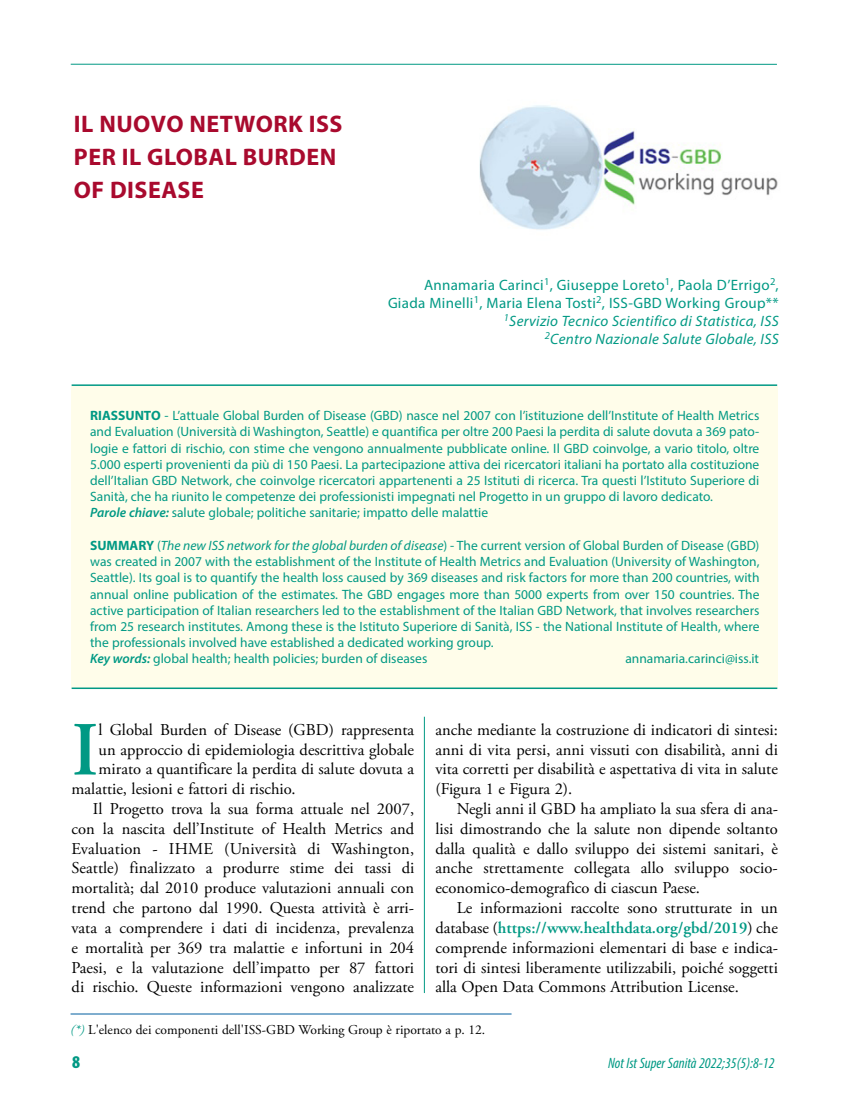
<style>
.page{position:relative;width:851px;height:1106px;background:#fff}
.page>*{position:absolute;margin:0;border:0;box-sizing:border-box;transform-origin:0 0}
.t1{font:600 76.2px "Adobe Garamond Pro";color:#009984}
.t2{font:700 24px/33px "Myriad Pro";letter-spacing:.02em;color:#a90a2e}
.t3{font:900 condensed 18px "Myriad Pro";color:#009984}
.t4{font:16.5px/19.8px "Adobe Garamond Pro";color:#000;text-align:justify}
.t5{font:15px/18px "Myriad Pro";letter-spacing:.02em;color:#009984;text-align:right}
.t6{font:italic condensed 15px "Myriad Pro";color:#009984}
.t7{font:13.5px/16.2px "Myriad Pro";color:#009984}
.t8{font:13.5px "Adobe Garamond Pro";color:#000}
.s1{font-style:italic}
.s2{font-weight:700}
.s3{font-weight:600;font-style:italic}
.s4{font-weight:600;color:#009984}
.s5{font-style:italic;color:#009984}
</style>
<div class="page">
<hr style="left:71px;top:64px;width:705px;height:1px;background:#009984">
<div style="left:72px;top:386px;width:705px;height:301px;background:#fffdea"></div>
<hr style="left:72px;top:687px;width:705px;height:2px;background:#009984">
<hr style="left:72px;top:384px;width:705px;height:2px;background:#009984">
<hr style="left:424px;top:716px;width:1px;height:277px;background:#009984">
<hr style="left:71px;top:1013px;width:440px;height:1px;background:#005e9f">
<img style="left:480px;top:105px;width:298px;height:125px">
<h2 class="t2" style="left:74px;top:107px;width:270px">IL NUOVO NETWORK ISS<br>PER IL GLOBAL BURDEN<br>OF DISEASE</h2>
<p class="t5" style="left:388px;top:276px;width:392px">Annamaria Carinci<sup>1</sup>, Giuseppe Loreto<sup>1</sup>, Paola D’Errigo<sup>2</sup>, Giada Minelli<sup>1</sup>, Maria Elena Tosti<sup>2</sup>, ISS-GBD Working Group** <sup>1</sup><span class="s1">Servizio Tecnico Scientifico di Statistica, ISS<br></span><sup>2</sup><span class="s1">Centro Nazionale Salute Globale, ISS</span></p>
<p class="t7" style="left:90px;top:407px;width:670px"><span class="s2">RIASSUNTO</span> - L’attuale Global Burden of Disease (GBD) nasce nel 2007 con l’istituzione dell’Institute of Health Metrics and Evaluation (Università di Washington, Seattle) e quantifica per oltre 200 Paesi la perdita di salute dovuta a 369 pato&shy;logie e fattori di rischio, con stime che vengono annualmente pubblicate online. Il GBD coinvolge, a vario titolo, oltre 5.000 esperti provenienti da più di 150 Paesi. La partecipazione attiva dei ricercatori italiani ha portato alla costituzione dell’Italian GBD Network, che coinvolge ricercatori appartenenti a 25 Istituti di ricerca. Tra questi l’Istituto Superiore di Sanità, che ha riunito le competenze dei professionisti impegnati nel Progetto in un gruppo di lavoro dedicato.<br><span class="s3">Parole chiave:</span> salute globale; politiche sanitarie; impatto delle malattie</p>
<p class="t7" style="left:90px;top:537px;width:670px"><span class="s2">SUMMARY</span> (<span class="s1">The new ISS network for the global burden of disease</span>) - The current version of Global Burden of Disease (GBD) was created in 2007 with the establishment of the Institute of Health Metrics and Evaluation (University of Washington, Seattle). Its goal is to quantify the health loss caused by 369 diseases and risk factors for more than 200 countries, with annual online publication of the estimates. The GBD engages more than 5000 experts from over 150 countries. The active participation of Italian researchers led to the establishment of the Italian GBD Network, that involves researchers from 25 research institutes. Among these is the Istituto Superiore di Sanità, ISS - the National Institute of Health, where the professionals involved have established a dedicated working group.<br><span class="s3">Key words:</span> global health; health policies; burden of diseases</p>
<p class="t7" style="left:625px;top:650px;width:135px">annamaria.carinci@iss.it</p>
<p class="t4" style="left:435px;top:720px;width:344px">anche mediante la costruzione di indicatori di sintesi: anni di vita persi, anni vissuti con disabilità, anni di vita corretti per disabilità e aspettativa di vita in salute (Figura 1 e Figura 2).</p>
<p class="t4" style="left:435px;top:799px;width:344px;text-indent:21px">Negli anni il GBD ha ampliato la sua sfera di ana&shy;lisi dimostrando che la salute non dipende soltanto dalla qualità e dallo sviluppo dei sistemi sanitari, è anche strettamente collegata allo sviluppo socio&shy;economico-demografico di ciascun Paese.</p>
<p class="t4" style="left:435px;top:898px;width:344px;text-indent:21px">Le informazioni raccolte sono strutturate in un database (<span class="s4">https://www.healthdata.org/gbd/2019</span>) che comprende informazioni elementari di base e indica&shy;tori di sintesi liberamente utilizzabili, poiché soggetti alla Open Data Commons Attribution License.</p>
<p class="t8" style="left:71px;top:1021px;width:416px"><span class="s5">(*)</span> L'elenco dei componenti dell'ISS-GBD Working Group è riportato a p. 12.</p>
<h1 class="t1" style="left:72px;top:706px;width:28px">I</h1>
<p class="t4" style="left:99px;top:720px;width:317px">l Global Burden of Disease (GBD) rappresenta</p>
<p class="t4" style="left:99px;top:740px;width:317px">un approccio di epidemiologia descrittiva globale</p>
<p class="t4" style="left:99px;top:760px;width:317px">mirato a quantificare la perdita di salute dovuta a</p>
<p class="t4" style="left:72px;top:779px;width:225px">malattie, lesioni e fattori di rischio.</p>
<p class="t4" style="left:93px;top:799px;width:323px">Il Progetto trova la sua forma attuale nel 2007,</p>
<p class="t4" style="left:72px;top:819px;width:344px">con la nascita dell’Institute of Health Metrics and</p>
<p class="t4" style="left:72px;top:839px;width:344px">Evaluation - IHME (Università di Washington,</p>
<p class="t4" style="left:72px;top:859px;width:344px">Seattle) finalizzato a produrre stime dei tassi di</p>
<p class="t4" style="left:72px;top:878px;width:344px">mortalità; dal 2010 produce valutazioni annuali con</p>
<p class="t4" style="left:72px;top:898px;width:344px">trend che partono dal 1990. Questa attività è arri-</p>
<p class="t4" style="left:72px;top:918px;width:344px">vata a comprendere i dati di incidenza, prevalenza</p>
<p class="t4" style="left:72px;top:938px;width:344px">e mortalità per 369 tra malattie e infortuni in 204</p>
<p class="t4" style="left:72px;top:958px;width:344px">Paesi, e la valutazione dell’impatto per 87 fattori</p>
<p class="t4" style="left:72px;top:977px;width:344px">di rischio. Queste informazioni vengono analizzate</p>
<h3 class="t3" style="left:72px;top:1052px;width:9px">8</h3>
<p class="t6" style="left:608px;top:1054px;width:168px">Not Ist Super Sanità 2022;35(5):8-12</p>
</div>
